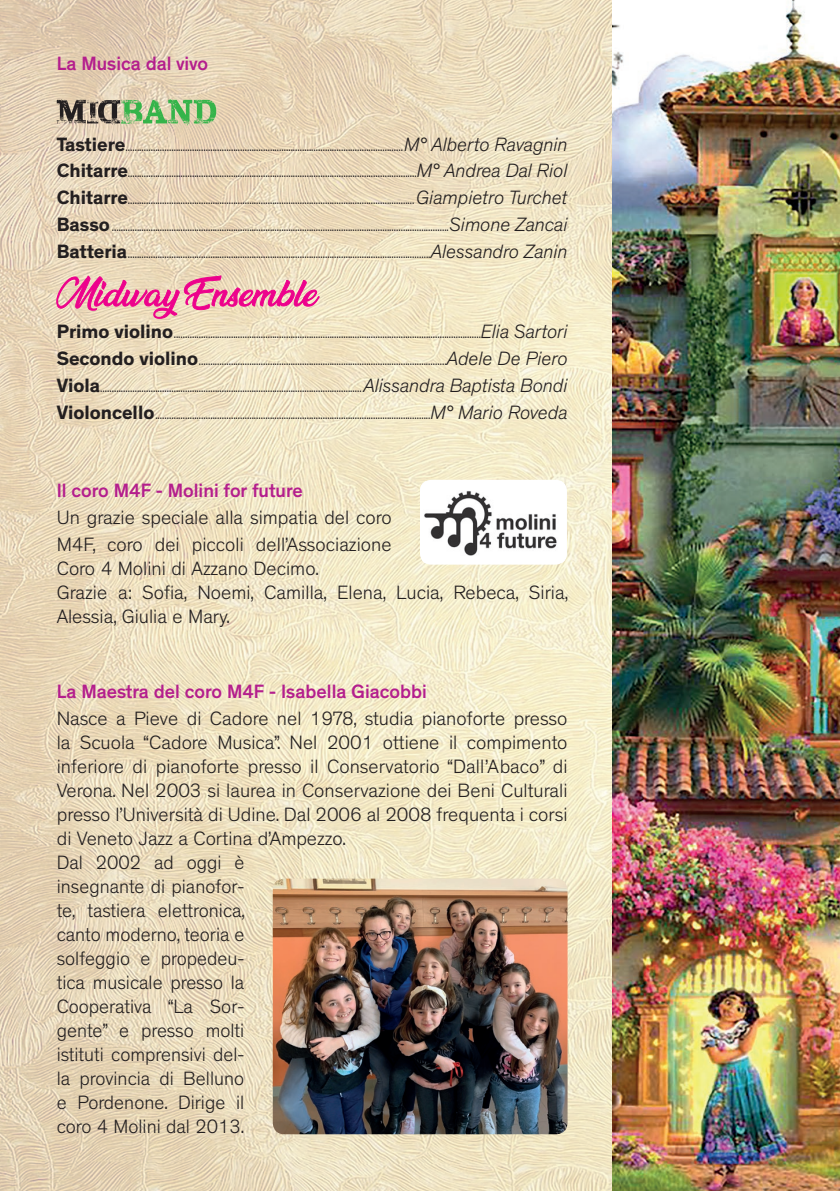
<style>
.page{position:relative;width:840px;height:1191px;background:#fff}
.page>*{position:absolute;margin:0;border:0;box-sizing:border-box;transform-origin:0 0}
.t1{font:300 19.6px/24px "Theinhardt";color:#231f20}
.t2{font:500 19.6px "Theinhardt";color:#b41e8d}
.t3{font:300 13px/26.8px "Theinhardt";color:#231f20;text-align:justify}
.s1{font-weight:700;font-size:19.6px}
.s2{font-style:italic;font-size:19.6px}
</style>
<div class="page">
<img style="left:0;top:1px;width:612px;height:1190px">
<img style="left:612px;top:0;width:227px;height:1191px">
<div style="left:420px;top:480px;width:146px;height:84px;background:#fff;border-radius:11px"></div>
<img style="left:420px;top:481px;width:146px;height:82px">
<img style="left:272px;top:878px;width:295px;height:256px">
<svg style="left:56px;top:275px;width:263px;height:44px;background:#eca0af"></svg>
<svg style="left:57px;top:99px;width:159px;height:26px;background:#92a97e"></svg>
<h1 class="t2" style="left:57px;top:52px;width:153px">La Musica dal vivo</h1>
<p class="t3" style="left:57px;top:133px;width:512px"><span class="s1">Tastiere</span>.........................................................................................................................<span class="s2">M° Alberto Ravagnin </span><span class="s1">Chitarre</span>..............................................................................................................................<span class="s2">M° Andrea Dal Riol </span><span class="s1">Chitarre</span>.............................................................................................................................<span class="s2">Giampietro Turchet </span><span class="s1">Basso</span>...................................................................................................................................................<span class="s2">Simone Zancai </span><span class="s1">Batteria</span>....................................................................................................................................<span class="s2">Alessandro Zanin</span></p>
<p class="t3" style="left:57px;top:320px;width:512px"><span class="s1">Primo violino</span>......................................................................................................................................<span class="s2">Elia Sartori </span><span class="s1">Secondo violino</span>............................................................................................................<span class="s2">Adele De Piero </span><span class="s1">Viola</span>..................................................................................................................<span class="s2">Alissandra Baptista Bondi </span><span class="s1">Violoncello</span>........................................................................................................................<span class="s2">M° Mario Roveda</span></p>
<h1 class="t2" style="left:57px;top:479px;width:247px">Il coro M4F - Molini for future</h1>
<h1 class="t1" style="left:57px;top:504px;width:336px;line-height:26.8px">Un grazie speciale alla simpatia del coro<br>M4F, coro dei piccoli dell’Associazione</h1>
<h1 class="t1" style="left:57px;top:557px;width:512px">Coro 4 Molini di Azzano Decimo.<br>Grazie a: Sofia, Noemi, Camilla, Elena, Lucia, Rebeca, Siria,<br>Alessia, Giulia e Mary.</h1>
<h1 class="t2" style="left:57px;top:679px;width:371px">La Maestra del coro M4F - Isabella Giacobbi</h1>
<p class="t1" style="left:57px;top:706px;width:512px">Nasce a Pieve di Cadore nel 1978, studia pianoforte presso la Scuola “Cadore Musica”. Nel 2001 ottiene il compimento inferiore di pianoforte presso il Conservatorio “Dall’Abaco” di Verona. Nel 2003 si laurea in Conservazione dei Beni Culturali presso l’Università di Udine. Dal 2006 al 2008 frequenta i corsi di Veneto Jazz a Cortina d’Ampezzo.<br>Dal 2002 ad oggi è<br>insegnante di pianofor-<br>te, tastiera elettronica,<br>canto moderno, teoria e<br>solfeggio e propedeu-<br>tica musicale presso la<br>Cooperativa “La Sor-<br>gente” e presso molti<br>istituti comprensivi del-<br>la provincia di Belluno<br>e Pordenone. Dirige il<br>coro 4 Molini dal 2013.</p>
</div>
